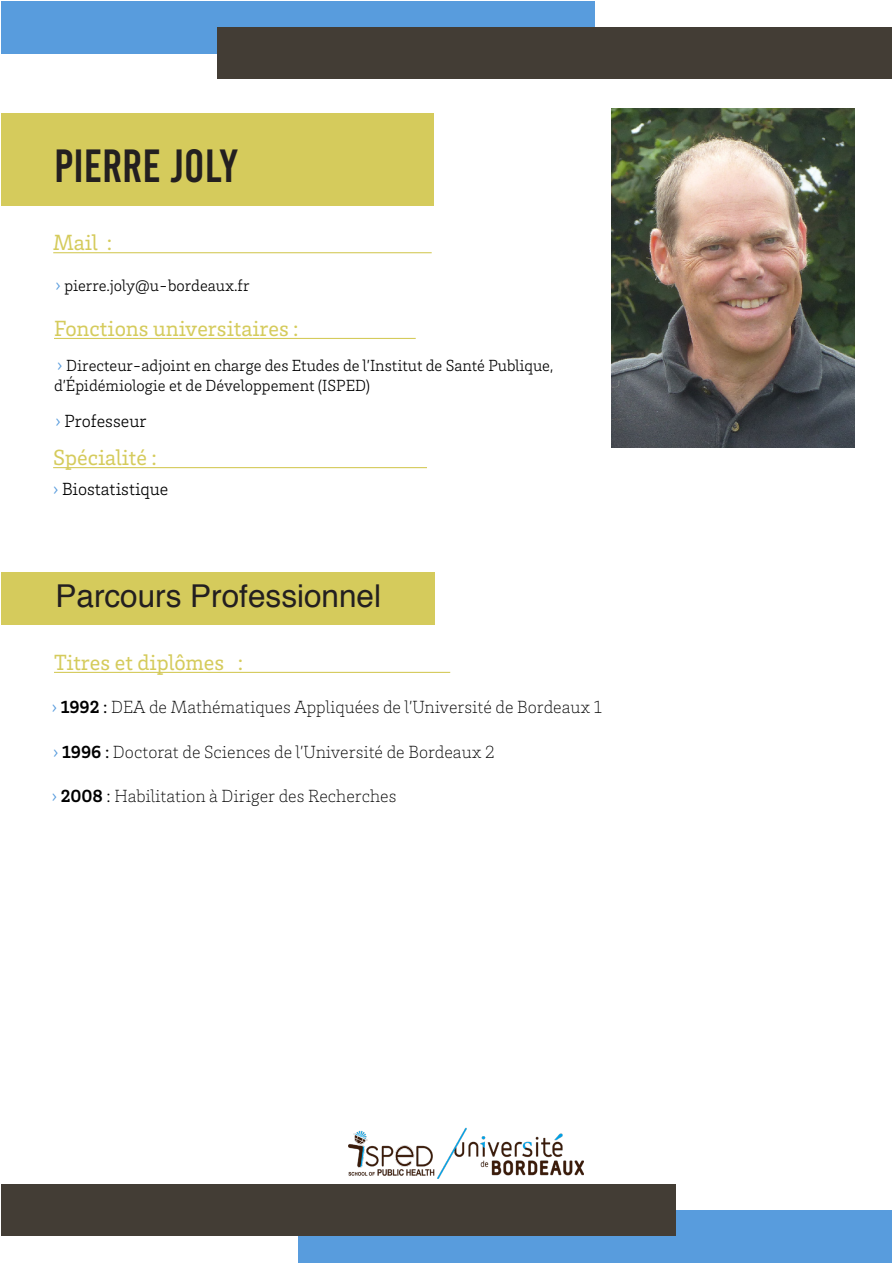
<style>
.page{position:relative;width:893px;height:1263px;background:#fff}
.page>*{position:absolute;margin:0;border:0;box-sizing:border-box;transform-origin:0 0}
.t1{font:46.5px "Bebas";color:#231f20}
.t2{font:31.5px "Helvetica";color:#231f20}
.t3{font:22.5px "Brix Slab";color:#d5cb5c}
.t4{font:200 18px "Brix Slab";color:#000}
.t5{font:300 18px "Brix Slab";color:#000}
.t6{font:300 16.5px/19.8px "Brix Slab";color:#000}
.s1{font-size:18px;color:#589cdd}
.s2{color:#589cdd}
.s3{font-weight:300;color:#589cdd}
.s4{font-weight:700}
.s5{font-weight:400}
.s6{font-weight:300}
</style>
<div class="page">
<div style="left:1px;top:1px;width:594px;height:52px;background:#589cdd"></div>
<div style="left:218px;top:28px;width:674px;height:51px;background:#433d35"></div>
<div style="left:2px;top:113px;width:432px;height:92px;background:#d5cb5c"></div>
<div style="left:2px;top:572px;width:433px;height:52px;background:#d5cb5c"></div>
<div style="left:298px;top:1210px;width:594px;height:53px;background:#589cdd"></div>
<div style="left:1px;top:1185px;width:674px;height:51px;background:#433d35"></div>
<img style="left:348px;top:1127px;width:235px;height:51px">
<hr style="left:54px;top:338px;width:362px;height:1px;background:#d5cb5c">
<hr style="left:53px;top:467px;width:374px;height:1px;background:#d5cb5c">
<hr style="left:54px;top:672px;width:396px;height:1px;background:#d5cb5c">
<img style="left:611px;top:108px;width:243px;height:340px">
<hr style="left:53px;top:252px;width:379px;height:1px;background:#d5cb5c">
<p class="t1" style="left:54px;top:142px;width:186px">PIERRE JOLY</p>
<p class="t3" style="left:53px;top:228px;width:60px">Mail :</p>
<p class="t6" style="left:56px;top:275px;width:196px"><span class="s1">›</span> pierre.joly@u-bordeaux.fr</p>
<p class="t3" style="left:54px;top:314px;width:246px">Fonctions universitaires :</p>
<p class="t6" style="left:54px;top:355px;width:501px"><span class="s1">›</span> Directeur-adjoint en charge des Etudes de l’Institut de Santé Publique, d’Épidémiologie et de Développement (ISPED)</p>
<p class="t5" style="left:56px;top:409px;width:92px"><span class="s2">›</span> Professeur</p>
<p class="t3" style="left:53px;top:443px;width:105px">Spécialité :</p>
<p class="t5" style="left:53px;top:477px;width:117px"><span class="s2">›</span> Biostatistique</p>
<p class="t2" style="left:56px;top:571px;width:327px">Parcours Professionnel</p>
<p class="t3" style="left:54px;top:648px;width:191px">Titres et diplômes :</p>
<p class="t4" style="left:52px;top:695px;width:552px"><span class="s3">›</span> <span class="s4">1992</span> <span class="s5">:</span> DEA de Mathématiques Appliquées de l’Université de Bordeaux 1</p>
<p class="t4" style="left:53px;top:741px;width:443px"><span class="s3">›</span> <span class="s4">1996</span> <span class="s5">:</span> Doctorat de Sciences de l’Université de Bordeaux 2</p>
<p class="t4" style="left:52px;top:785px;width:346px"><span class="s3">›</span> <span class="s4">2008</span> <span class="s6">:</span> Habilitation à Diriger des Recherches</p>
</div>
